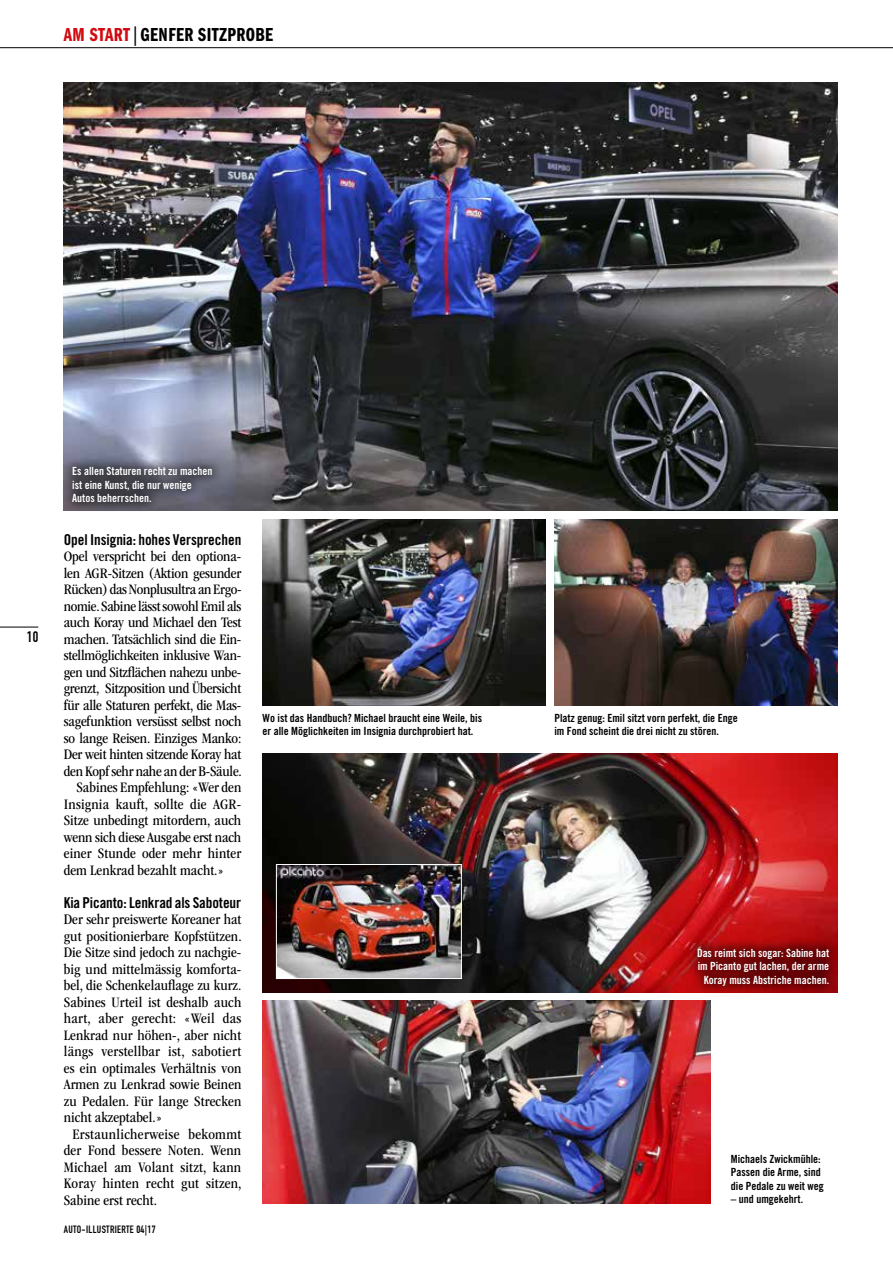
<style>
.page{position:relative;width:893px;height:1263px;background:#fff}
.page>*{position:absolute;margin:0;border:0;box-sizing:border-box;transform-origin:0 0}
.t1{font:19.5px "ITC Franklin Gothic Std Dm Cp";letter-spacing:.02em;color:#000}
.t2{font:condensed 15px "ITC Garamond Std";color:#000}
.t3{font:condensed 15px "ITC Garamond Std";letter-spacing:-.02em;color:#000}
.t4{font:15px "Trade Gothic LT Std Bd Cn 20";letter-spacing:-.005em;color:#000}
.t5{font:condensed 15px "ITC Garamond Std";letter-spacing:.02em;color:#000}
.t6{font:15px "DIN Engschrift Std";color:#000}
.t7{font:11.25px/13.5px "Trade Gothic LT Std Bd Cn 20";color:#000}
.t8{font:11.25px/13.5px "Trade Gothic LT Std Bd Cn 20";color:#fff;text-align:right}
.t9{font:10.5px "DIN Engschrift Std";letter-spacing:.03em;color:#000}
.s1{color:#d20a11}
.s2{font-family:"ITC Franklin Gothic Std Bk Cp"}
</style>
<div class="page">
<img style="left:64px;top:83px;width:774px;height:428px">
<img style="left:263px;top:519px;width:283px;height:186px">
<img style="left:554px;top:519px;width:284px;height:186px">
<img style="left:263px;top:754px;width:575px;height:238px">
<img style="left:263px;top:1000px;width:447px;height:203px">
<img style="left:278px;top:866px;width:182px;height:111px">
<div style="left:276px;top:864px;width:186px;height:115px;border:1px solid #fff"></div>
<div style="left:686px;top:937px;width:154px;height:59px;background:#000;opacity:.75"></div>
<div style="left:62px;top:455px;width:161px;height:58px;background:#000;opacity:.75"></div>
<hr style="left:0;top:627px;width:38px;height:1px;background:#000">
<hr style="left:0;top:47px;width:893px;height:1px;background:#000">
<h1 class="t1" style="left:64px;top:24px;width:211px"><span class="s1">AM START</span><span class="s2">|</span>GENFER SITZPROBE</h1>
<p class="t6" style="left:27px;top:628px;width:13px">10</p>
<p class="t8" style="left:72px;top:464px;width:142px;text-align:left">Es allen Staturen recht zu machen ist eine Kunst, die nur wenige<br>Autos beherrschen.</p>
<p class="t4" style="left:64px;top:530px;width:179px">Opel Insignia: hohes Versprechen</p>
<p class="t2" style="left:64px;top:548px;width:179px">Opel verspricht bei den optiona-</p>
<p class="t2" style="left:64px;top:564px;width:179px">len AGR-Sitzen (Aktion gesunder</p>
<p class="t3" style="left:64px;top:581px;width:179px">Rücken) das Nonplusultra an Ergo-</p>
<p class="t3" style="left:64px;top:597px;width:179px">nomie. Sabine lässt sowohl Emil als</p>
<p class="t2" style="left:64px;top:614px;width:179px">auch Koray und Michael den Test</p>
<p class="t2" style="left:64px;top:630px;width:179px">machen. Tatsächlich sind die Ein-</p>
<p class="t2" style="left:64px;top:647px;width:179px">stellmöglichkeiten inklusive Wan-</p>
<p class="t2" style="left:64px;top:663px;width:179px">gen und Sitzflächen nahezu unbe-</p>
<p class="t2" style="left:64px;top:680px;width:179px">grenzt, Sitzposition und Übersicht</p>
<p class="t2" style="left:64px;top:696px;width:179px">für alle Staturen perfekt, die Mas-</p>
<p class="t2" style="left:64px;top:713px;width:179px">sagefunktion versüsst selbst noch</p>
<p class="t2" style="left:64px;top:729px;width:179px">so lange Reisen. Einziges Manko:</p>
<p class="t2" style="left:64px;top:746px;width:179px">Der weit hinten sitzende Koray hat</p>
<p class="t2" style="left:64px;top:762px;width:180px">den Kopf sehr nahe an der B-Säule.</p>
<p class="t2" style="left:77px;top:779px;width:166px">Sabines Empfehlung: «Wer den</p>
<p class="t2" style="left:64px;top:795px;width:179px">Insignia kauft, sollte die AGR-</p>
<p class="t2" style="left:64px;top:812px;width:179px">Sitze unbedingt mitordern, auch</p>
<p class="t2" style="left:64px;top:828px;width:179px">wenn sich diese Ausgabe erst nach</p>
<p class="t2" style="left:64px;top:845px;width:179px">einer Stunde oder mehr hinter</p>
<p class="t2" style="left:64px;top:861px;width:162px">dem Lenkrad bezahlt macht.»</p>
<p class="t4" style="left:64px;top:893px;width:179px">Kia Picanto: Lenkrad als Saboteur</p>
<p class="t2" style="left:64px;top:911px;width:179px">Der sehr preiswerte Koreaner hat</p>
<p class="t2" style="left:64px;top:927px;width:179px">gut positionierbare Kopfstützen.</p>
<p class="t2" style="left:64px;top:944px;width:179px">Die Sitze sind jedoch zu nachgie-</p>
<p class="t2" style="left:64px;top:960px;width:179px">big und mittelmässig komforta-</p>
<p class="t2" style="left:64px;top:977px;width:179px">bel, die Schenkelauflage zu kurz.</p>
<p class="t2" style="left:64px;top:993px;width:179px">Sabines Urteil ist deshalb auch</p>
<p class="t5" style="left:64px;top:1010px;width:179px">hart, aber gerecht: «Weil das</p>
<p class="t2" style="left:64px;top:1026px;width:179px">Lenkrad nur höhen-, aber nicht</p>
<p class="t2" style="left:64px;top:1043px;width:179px">längs verstellbar ist, sabotiert</p>
<p class="t2" style="left:64px;top:1059px;width:179px">es ein optimales Verhältnis von</p>
<p class="t2" style="left:64px;top:1076px;width:179px">Armen zu Lenkrad sowie Beinen</p>
<p class="t2" style="left:64px;top:1092px;width:179px">zu Pedalen. Für lange Strecken</p>
<p class="t2" style="left:64px;top:1109px;width:100px">nicht akzeptabel.»</p>
<p class="t5" style="left:72px;top:1125px;width:170px">Erstaunlicherweise bekommt</p>
<p class="t2" style="left:64px;top:1142px;width:179px">der Fond bessere Noten. Wenn</p>
<p class="t2" style="left:64px;top:1158px;width:179px">Michael am Volant sitzt, kann</p>
<p class="t2" style="left:64px;top:1175px;width:179px">Koray hinten recht gut sitzen,</p>
<p class="t2" style="left:64px;top:1191px;width:95px">Sabine erst recht.</p>
<p class="t9" style="left:64px;top:1223px;width:93px">AUTO-ILLUSTRIERTE 04|17</p>
<p class="t7" style="left:263px;top:711px;width:221px">Wo ist das Handbuch? Michael braucht eine Weile, bis er alle Möglichkeiten im Insignia durchprobiert hat.</p>
<p class="t7" style="left:554px;top:711px;width:185px">Platz genug: Emil sitzt vorn perfekt, die Enge im Fond scheint die drei nicht zu stören.</p>
<p class="t8" style="left:697px;top:946px;width:134px">Das reimt sich sogar: Sabine hat im Picanto gut lachen, der arme<br>Koray muss Abstriche machen.</p>
<p class="t7" style="left:731px;top:1152px;width:94px">Michaels Zwickmühle:<br>Passen die Arme, sind die Pedale zu weit weg</p>
<p class="t7" style="left:731px;top:1192px;width:74px">– und umgekehrt.</p>
</div>
